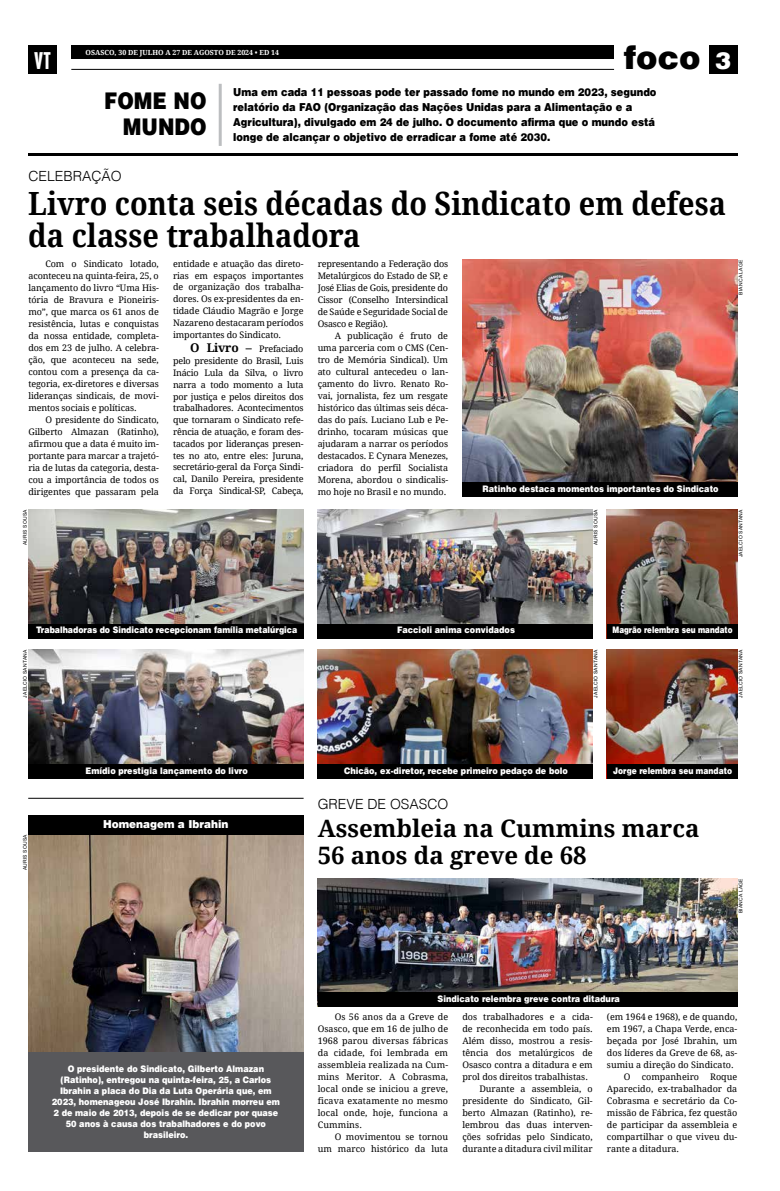
<style>
.page{position:relative;width:780px;height:1191px;background:#fff}
.page>*{position:absolute;margin:0;border:0;box-sizing:border-box;transform-origin:0 0}
.t1{font:900 32.2px "Helvetica LT";color:#000}
.t2{font:700 32px/32px "Droid Serif";color:#000;scale:.9 1}
.t3{font:700 24px/27px "Droid Serif";color:#000}
.t4{font:700 24px "Franchise";color:#fff}
.t5{font:900 24px "Helvetica LT";color:#fff}
.t6{font:900 23px/26px "Helvetica LT";color:#000;text-align:right;scale:.86 1}
.t7{font:300 14px "Helvetica LT";color:#000}
.t8{font:900 11px/15px "Helvetica LT";color:#000;scale:.9 1}
.t9{font:900 11px "Helvetica LT";color:#fff;scale:.95 1}
.t10{font:9px/12px "Droid Serif";color:#000;text-align:justify}
.t11{font:900 9px/11px "Helvetica LT";color:#fff;text-align:center;scale:.9 1}
.t12{font:900 9px "Helvetica LT";color:#fff;scale:.87 1}
.t13{font:900 9px "Helvetica LT";color:#fff;scale:.8 1}
.t14{font:900 9px "Helvetica LT";color:#fff;scale:.84 1}
.t15{font:700 7px "Droid Serif";color:#fff}
.t16{font:5px "Arial";letter-spacing:.035em;color:#000}
.s1{font-weight:700;font-size:12px}
</style>
<div class="page">
<div style="left:709px;top:46px;width:28px;height:28px;background:#000"></div>
<div style="left:28px;top:46px;width:29px;height:28px;background:#000"></div>
<hr style="left:71px;top:69px;width:543px;height:1px;background:#000">
<div style="left:71px;top:46px;width:543px;height:13px;background:#000"></div>
<hr style="left:28px;top:153px;width:709px;height:3px;background:#000">
<hr style="left:219px;top:84px;width:3px;height:62px;background:#bcbec0">
<img style="left:462px;top:260px;width:275px;height:222px">
<img style="left:28px;top:510px;width:275px;height:114px">
<img style="left:317px;top:510px;width:275px;height:114px">
<img style="left:607px;top:510px;width:130px;height:114px">
<img style="left:28px;top:650px;width:275px;height:114px">
<img style="left:317px;top:650px;width:275px;height:114px">
<img style="left:607px;top:650px;width:130px;height:114px">
<div style="left:462px;top:482px;width:275px;height:14px;background:#000"></div>
<div style="left:28px;top:624px;width:275px;height:14px;background:#000"></div>
<div style="left:317px;top:624px;width:276px;height:14px;background:#000"></div>
<div style="left:28px;top:764px;width:275px;height:14px;background:#000"></div>
<div style="left:317px;top:764px;width:276px;height:14px;background:#000"></div>
<div style="left:607px;top:624px;width:130px;height:14px;background:#000"></div>
<div style="left:607px;top:764px;width:130px;height:14px;background:#000"></div>
<div style="left:28px;top:1036px;width:275px;height:115px;background:#58585b"></div>
<img style="left:28px;top:834px;width:275px;height:217px">
<div style="left:28px;top:815px;width:275px;height:19px;background:#000"></div>
<hr style="left:28px;top:798px;width:275px;height:1px;background:#000">
<img style="left:317px;top:878px;width:420px;height:128px">
<div style="left:318px;top:992px;width:419px;height:14px;background:#000"></div>
<p class="t15" style="left:86px;top:49px;width:195px">OSASCO, 30 DE JULHO A 27 DE AGOSTO DE 2024 • ED 14</p>
<h1 class="t1" style="left:623px;top:36px;width:78px">foco</h1>
<p class="t8" style="left:233px;top:84px;width:472px">Uma em cada 11 pessoas pode ter passado fome no mundo em 2023, segundo relatório da FAO (Organização das Nações Unidas para a Alimentação e a Agricultura), divulgado em 24 de julho. O documento afirma que o mundo está longe de alcançar o objetivo de erradicar a fome até 2030.</p>
<h3 class="t4" style="left:34px;top:49px;width:19px">VT</h3>
<h3 class="t5" style="left:715px;top:44px;width:18px">3</h3>
<h3 class="t6" style="left:104px;top:88px;width:120px">FOME NO<br>MUNDO</h3>
<h3 class="t7" style="left:28px;top:167px;width:95px">CELEBRAÇÃO</h3>
<h2 class="t2" style="left:28px;top:188px;width:776px">Livro conta seis décadas do Sindicato em defesa da classe trabalhadora</h2>
<p class="t10" style="left:28px;top:258px;width:132px;text-indent:17px">Com o Sindicato lotado, aconteceu na quinta-feira, 25, o lançamento do livro “Uma His&shy;tória de Bravura e Pioneiris&shy;mo”, que marca os 61 anos de resistência, lutas e conquistas da nossa entidade, completa&shy;dos em 23 de julho. A celebra&shy;ção, que aconteceu na sede, contou com a presença da ca&shy;tegoria, ex-diretores e diversas lideranças sindicais, de movi&shy;mentos sociais e políticas.</p>
<p class="t10" style="left:28px;top:414px;width:132px;text-indent:17px">O presidente do Sindicato, Gilberto Almazan (Ratinho), afirmou que a data é muito im&shy;portante para marcar a trajetó&shy;ria de lutas da categoria, desta&shy;cou a importância de todos os dirigentes que passaram pela</p>
<p class="t16" style="left:22px;top:545px;width:37px;rotate:-90deg">AURIS SOUSA</p>
<p class="t10" style="left:173px;top:258px;width:132px">entidade e atuação das direto&shy;rias em espaços importantes de organização dos trabalha&shy;dores. Os ex-presidentes da en&shy;tidade Cláudio Magrão e Jorge Nazareno destacaram períodos importantes do Sindicato.</p>
<p class="t10" style="left:173px;top:343px;width:132px;text-indent:17px"><span class="s1">O Livro –</span> Prefaciado pelo presidente do Brasil, Luis Inácio Lula da Silva, o livro narra a todo momento a luta por justiça e pelos direitos dos trabalhadores. Acontecimentos que tornaram o Sindicato refe&shy;rência de atuação, e foram des&shy;tacados por lideranças presen&shy;tes no ato, entre eles: Juruna, secretário-geral da Força Sindi&shy;cal, Danilo Pereira, presidente da Força Sindical-SP, Cabeça,</p>
<p class="t10" style="left:317px;top:258px;width:132px">representando a Federação dos Metalúrgicos do Estado de SP, e José Elias de Gois, presidente do Cissor (Conselho Intersindical de Saúde e Seguridade Social de Osasco e Região).</p>
<p class="t10" style="left:317px;top:330px;width:132px;text-indent:17px">A publicação é fruto de uma parceria com o CMS (Cen&shy;tro de Memória Sindical). Um ato cultural antecedeu o lan&shy;çamento do livro. Renato Ro&shy;vai, jornalista, fez um resgate histórico das últimas seis déca&shy;das do país. Luciano Lub e Pe&shy;drinho, tocaram músicas que ajudaram a narrar os períodos destacados. E Cynara Menezes, criadora do perfil Socialista Morena, abordou o sindicalis&shy;mo hoje no Brasil e no mundo.</p>
<p class="t11" style="left:482px;top:483px;width:264px">Ratinho destaca momentos importantes do Sindicato</p>
<p class="t16" style="left:592px;top:545px;width:37px;rotate:-90deg">AURIS SOUSA</p>
<p class="t16" style="left:737px;top:295px;width:36px;rotate:-90deg">BIANCA LAGE</p>
<p class="t16" style="left:737px;top:557px;width:49px;rotate:-90deg">JAELCIO SANTANA</p>
<p class="t16" style="left:22px;top:697px;width:49px;rotate:-90deg">JAELCIO SANTANA</p>
<p class="t12" style="left:36px;top:624px;width:302px">Trabalhadoras do Sindicato recepcionam família metalúrgica</p>
<p class="t11" style="left:397px;top:624px;width:133px">Faccioli anima convidados</p>
<p class="t16" style="left:592px;top:697px;width:49px;rotate:-90deg">JAELCIO SANTANA</p>
<p class="t13" style="left:612px;top:624px;width:151px">Magrão relembra seu mandato</p>
<p class="t16" style="left:737px;top:697px;width:49px;rotate:-90deg">JAELCIO SANTANA</p>
<p class="t16" style="left:22px;top:870px;width:37px;rotate:-90deg">AURIS SOUSA</p>
<p class="t11" style="left:86px;top:764px;width:182px">Emídio prestigia lançamento do livro</p>
<p class="t11" style="left:344px;top:764px;width:250px">Chicão, ex-diretor, recebe primeiro pedaço de bolo</p>
<p class="t14" style="left:613px;top:764px;width:143px">Jorge relembra seu mandato</p>
<p class="t9" style="left:103px;top:816px;width:134px">Homenagem a Ibrahin</p>
<h3 class="t7" style="left:317px;top:795px;width:132px">GREVE DE OSASCO</h3>
<h3 class="t3" style="left:317px;top:815px;width:383px">Assembleia na Cummins marca<br>56 anos da greve de 68</h3>
<p class="t16" style="left:737px;top:913px;width:36px;rotate:-90deg">BIANCA LAGE</p>
<p class="t11" style="left:52px;top:1062px;width:255px">O presidente do Sindicato, Gilberto Almazan (Ratinho), entregou na quinta-feira, 25, a Carlos Ibrahin a placa do Dia da Luta Operária que, em 2023, homenageou José Ibrahin. Ibrahin morreu em 2 de maio de 2013, depois de se dedicar por quase 50 anos à causa dos trabalhadores e do povo brasileiro.</p>
<p class="t11" style="left:437px;top:993px;width:204px">Sindicato relembra greve contra ditadura</p>
<p class="t10" style="left:318px;top:1010px;width:132px;text-indent:17px">Os 56 anos da a Greve de Osasco, que em 16 de julho de 1968 parou diversas fábricas da cidade, foi lembrada em assembleia realizada na Cum&shy;mins Meritor. A Cobrasma, local onde se iniciou a greve, ficava exatamente no mesmo local onde, hoje, funciona a Cummins.</p>
<p class="t10" style="left:318px;top:1130px;width:132px;text-align:right">O movimentou se tornou<br>um marco histórico da luta</p>
<p class="t10" style="left:462px;top:1010px;width:132px">dos trabalhadores e a cida-</p>
<p class="t10" style="left:462px;top:1022px;width:132px">de reconhecida em todo país.</p>
<p class="t10" style="left:462px;top:1034px;width:132px">Além disso, mostrou a resis-</p>
<p class="t10" style="left:462px;top:1046px;width:132px">tência dos metalúrgicos de</p>
<p class="t10" style="left:462px;top:1058px;width:132px">Osasco contra a ditadura e em</p>
<p class="t10" style="left:462px;top:1070px;width:127px">prol dos direitos trabalhistas.</p>
<p class="t10" style="left:479px;top:1082px;width:115px">Durante a assembleia, o</p>
<p class="t10" style="left:462px;top:1094px;width:132px">presidente do Sindicato, Gil-</p>
<p class="t10" style="left:462px;top:1106px;width:132px">berto Almazan (Ratinho), re-</p>
<p class="t10" style="left:462px;top:1118px;width:132px">lembrou das duas interven-</p>
<p class="t10" style="left:462px;top:1130px;width:132px">ções sofridas pelo Sindicato,</p>
<p class="t10" style="left:462px;top:1142px;width:132px">durante a ditadura civil militar</p>
<p class="t10" style="left:607px;top:1010px;width:132px">(em 1964 e 1968), e de quando,</p>
<p class="t10" style="left:607px;top:1022px;width:132px">em 1967, a Chapa Verde, enca-</p>
<p class="t10" style="left:607px;top:1034px;width:132px">beçada por José Ibrahin, um</p>
<p class="t10" style="left:607px;top:1046px;width:132px">dos líderes da Greve de 68, as-</p>
<p class="t10" style="left:607px;top:1058px;width:128px">sumiu a direção do Sindicato.</p>
<p class="t10" style="left:624px;top:1070px;width:115px">O companheiro Roque</p>
<p class="t10" style="left:607px;top:1082px;width:132px">Aparecido, ex-trabalhador da</p>
<p class="t10" style="left:607px;top:1094px;width:132px">Cobrasma e secretário da Co-</p>
<p class="t10" style="left:607px;top:1106px;width:132px">missão de Fábrica, fez questão</p>
<p class="t10" style="left:607px;top:1118px;width:132px">de participar da assembleia e</p>
<p class="t10" style="left:607px;top:1130px;width:132px">compartilhar o que viveu du-</p>
<p class="t10" style="left:607px;top:1142px;width:74px">rante a ditadura.</p>
</div>
